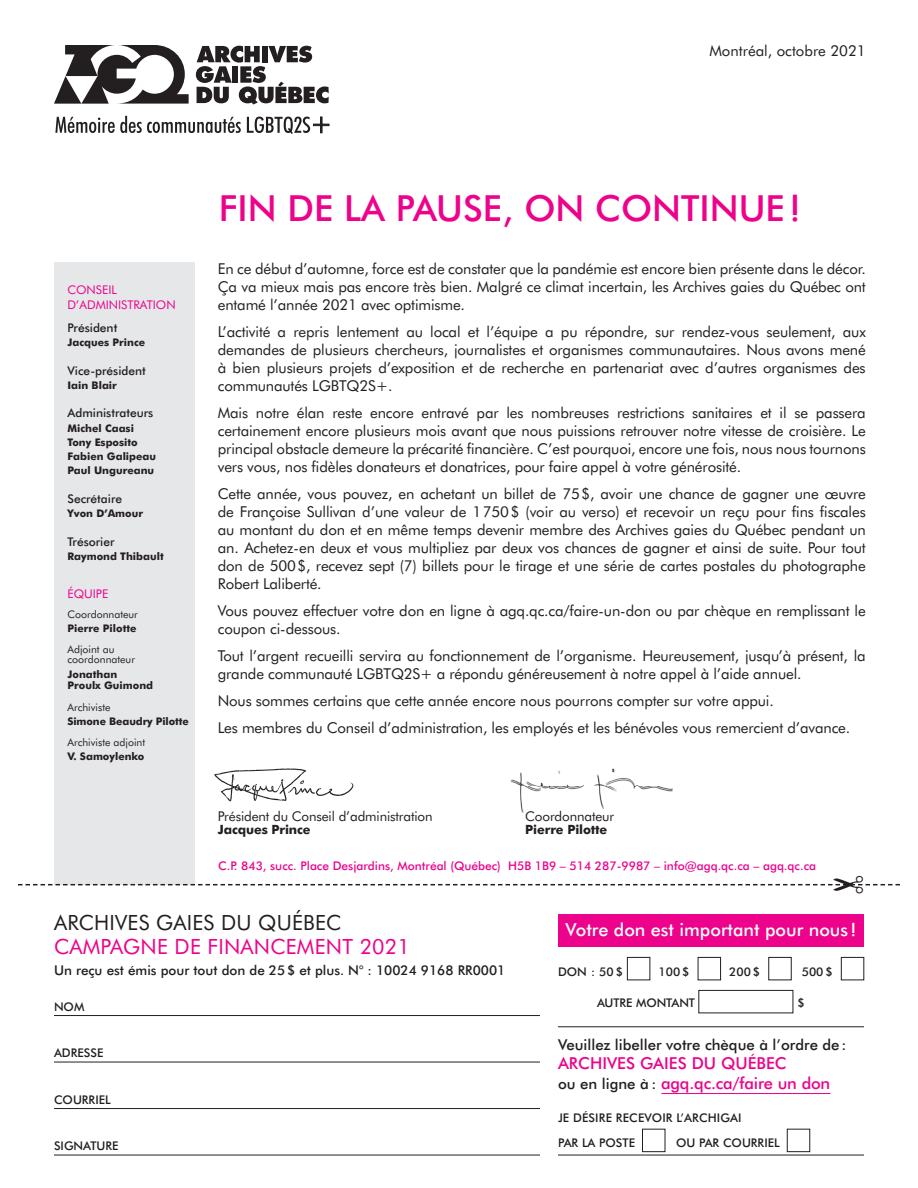
<style>
.page{position:relative;width:918px;height:1188px;background:#fff}
.page>*{position:absolute;margin:0;border:0;box-sizing:border-box;transform-origin:0 0}
.t1{font:500 36px "Futura BT";color:#ed028c}
.t2{font:21px "Futura BT";letter-spacing:.01em;color:#ed028c}
.t3{font:21px "Futura BT";letter-spacing:.01em;color:#231f20}
.t4{font:500 18px "Futura BT";color:#fff}
.t5{font:500 16.5px/19.5px "Futura BT";color:#ed028c}
.t6{font:15px/18px "Futura BT";letter-spacing:-.01em;color:#231f20;text-align:justify}
.t7{font:500 15px "Futura BT";color:#231f20}
.t8{font:500 13.5px "Futura BT";color:#231f20}
.t9{font:13.5px "Futura BT";letter-spacing:-.01em;color:#231f20}
.t10{font:700 12.75px "Futura BT";letter-spacing:-.01em;color:#231f20}
.t11{font:500 12px/25.5px "Futura BT";color:#231f20}
.t12{font:500 12px "Futura BT";color:#ed028c}
.t13{font:12px/14.2px "Futura BT";color:#ed028c}
.t14{font:700 10.5px/14.2px "Futura BT";color:#231f20}
.t15{font:10.5px/10.5px "Futura BT";color:#231f20}
.s1{font-size:15px;color:#231f20}
</style>
<div class="page">
<img style="left:510px;top:768px;width:163px;height:45px">
<svg style="left:54px;top:45px;width:135px;height:59px"></svg>
<svg style="left:196px;top:46px;width:133px;height:59px"></svg>
<svg style="left:55px;top:116px;width:186px;height:17px"></svg>
<svg style="left:247px;top:116px;width:82px;height:18px"></svg>
<hr style="left:54px;top:1015px;width:486px;height:1px;background:#231f20">
<hr style="left:54px;top:1062px;width:486px;height:1px;background:#231f20">
<hr style="left:54px;top:1108px;width:486px;height:1px;background:#231f20">
<hr style="left:54px;top:1155px;width:486px;height:1px;background:#231f20">
<div style="left:558px;top:914px;width:306px;height:33px;background:#ed028c"></div>
<hr style="left:558px;top:1027px;width:306px;height:1px;background:#231f20">
<hr style="left:662px;top:1093px;width:169px;height:1px;background:#ed028c">
<hr style="left:558px;top:1155px;width:306px;height:1px;background:#231f20">
<div style="left:627px;top:957px;width:23px;height:23px;border:1px solid #231f20"></div>
<div style="left:698px;top:957px;width:23px;height:23px;border:1px solid #231f20"></div>
<div style="left:841px;top:957px;width:23px;height:23px;border:1px solid #231f20"></div>
<div style="left:699px;top:990px;width:94px;height:23px;border:1px solid #231f20"></div>
<div style="left:642px;top:1129px;width:23px;height:23px;border:1px solid #231f20"></div>
<div style="left:787px;top:1129px;width:23px;height:23px;border:1px solid #231f20"></div>
<div style="left:54px;top:262px;width:141px;height:623px;background:#e6e7e9"></div>
<img style="left:214px;top:768px;width:140px;height:34px">
<svg style="left:18px;top:883px;width:882px;height:3px"></svg>
<p class="t6" style="left:709px;top:42px;width:158px">Montréal, octobre 2021</p>
<p class="t13" style="left:68px;top:283px;width:110px">CONSEIL<br>D’ADMINISTRATION</p>
<p class="t11" style="left:68px;top:315px;width:51px">Président</p>
<p class="t14" style="left:68px;top:335px;width:79px">Jacques Prince</p>
<p class="t11" style="left:68px;top:357px;width:80px">Vice-président</p>
<p class="t14" style="left:68px;top:378px;width:51px">Iain Blair</p>
<p class="t11" style="left:68px;top:400px;width:87px">Administrateurs</p>
<p class="t14" style="left:68px;top:421px;width:90px">Michel Caasi<br>Tony Esposito<br>Fabien Galipeau<br>Paul Ungureanu</p>
<p class="t11" style="left:68px;top:486px;width:56px">Secrétaire</p>
<p class="t14" style="left:68px;top:506px;width:77px">Yvon D’Amour</p>
<p class="t11" style="left:68px;top:528px;width:49px">Trésorier</p>
<p class="t14" style="left:68px;top:549px;width:98px">Raymond Thibault</p>
<p class="t13" style="left:68px;top:587px;width:42px">ÉQUIPE</p>
<p class="t15" style="left:68px;top:609px;width:72px">Coordonnateur</p>
<p class="t14" style="left:68px;top:621px;width:71px">Pierre Pilotte</p>
<p class="t15" style="left:68px;top:644px;width:69px">Adjoint au coordonnateur</p>
<p class="t14" style="left:68px;top:668px;width:87px;line-height:11.2px">Jonathan<br>Proulx Guimond</p>
<p class="t15" style="left:68px;top:701px;width:44px">Archiviste</p>
<p class="t14" style="left:68px;top:714px;width:123px">Simone Beaudry Pilotte</p>
<p class="t15" style="left:68px;top:737px;width:79px">Archiviste adjoint</p>
<p class="t14" style="left:68px;top:749px;width:79px">V. Samoylenko</p>
<h1 class="t1" style="left:219px;top:186px;width:584px">FIN DE LA PAUSE, ON CONTINUE !</h1>
<p class="t6" style="left:218px;top:260px;width:650px">En ce début d’automne, force est de constater que la pandémie est encore bien présente dans le décor.<br>Ça va mieux mais pas encore très bien. Malgré ce climat incertain, les Archives gaies du Québec ont entamé l’année 2021 avec optimisme.</p>
<p class="t6" style="left:218px;top:323px;width:650px">L’activité a repris lentement au local et l’équipe a pu répondre, sur rendez-vous seulement, aux demandes de plusieurs chercheurs, journalistes et organismes communautaires. Nous avons mené à bien plusieurs projets d’exposition et de recherche en partenariat avec d’autres organismes des communautés LGBTQ2S+.</p>
<p class="t6" style="left:218px;top:404px;width:650px">Mais notre élan reste encore entravé par les nombreuses restrictions sanitaires et il se passera certainement encore plusieurs mois avant que nous puissions retrouver notre vitesse de croisière. Le principal obstacle demeure la précarité financière. C’est pourquoi, encore une fois, nous nous tournons vers vous, nos fidèles donateurs et donatrices, pour faire appel à votre générosité.</p>
<p class="t6" style="left:218px;top:485px;width:650px">Cette année, vous pouvez, en achetant un billet de 75 $, avoir une chance de gagner une œuvre de Françoise Sullivan d’une valeur de 1 750 $ (voir au verso) et recevoir un reçu pour fins fiscales au montant du don et en même temps devenir membre des Archives gaies du Québec pendant un an. Achetez-en deux et vous multipliez par deux vos chances de gagner et ainsi de suite. Pour tout don de 500 $, recevez sept (7) billets pour le tirage et une série de cartes postales du photographe Robert Laliberté.</p>
<p class="t6" style="left:218px;top:602px;width:649px">Vous pouvez effectuer votre don en ligne à agq.qc.ca/faire-un-don ou par chèque en remplissant le coupon ci-dessous.</p>
<p class="t6" style="left:218px;top:647px;width:650px">Tout l’argent recueilli servira au fonctionnement de l’organisme. Heureusement, jusqu’à présent, la grande communauté LGBTQ2S+ a répondu généreusement à notre appel à l’aide annuel.</p>
<p class="t6" style="left:218px;top:687px;width:634px;line-height:27px">Nous sommes certains que cette année encore nous pourrons compter sur votre appui.<br>Les membres du Conseil d’administration, les employés et les bénévoles vous remercient d’avance.</p>
<p class="t9" style="left:218px;top:808px;width:216px">Président du Conseil d’administration</p>
<p class="t9" style="left:525px;top:808px;width:90px">Coordonnateur</p>
<p class="t10" style="left:218px;top:822px;width:94px">Jacques Prince</p>
<p class="t10" style="left:525px;top:822px;width:84px">Pierre Pilotte</p>
<p class="t12" style="left:218px;top:858px;width:599px">C.P. 843, succ. Place Desjardins, Montréal (Québec) H5B 1B9 – 514 287-9987 – info@agq.qc.ca – agq.qc.ca</p>
<h2 class="t3" style="left:54px;top:910px;width:289px">ARCHIVES GAIES DU QUÉBEC</h2>
<h2 class="t2" style="left:54px;top:934px;width:357px">CAMPAGNE DE FINANCEMENT 2021</h2>
<p class="t8" style="left:54px;top:962px;width:453px">Un reçu est émis pour tout don de 25$ et plus. N° : 10024 9168 RR0001</p>
<p class="t11" style="left:54px;top:994px;width:32px">NOM</p>
<p class="t11" style="left:54px;top:1040px;width:51px">ADRESSE</p>
<p class="t11" style="left:54px;top:1087px;width:58px">COURRIEL</p>
<p class="t11" style="left:54px;top:1133px;width:66px">SIGNATURE</p>
<p class="t4" style="left:566px;top:918px;width:292px">Votre don est important pour nous !</p>
<p class="t11" style="left:558px;top:958px;width:66px">DON : 50 $</p>
<p class="t11" style="left:659px;top:958px;width:32px">100 $</p>
<p class="t11" style="left:729px;top:958px;width:32px">200 $</p>
<p class="t11" style="left:802px;top:958px;width:32px">500 $</p>
<p class="t11" style="left:597px;top:990px;width:100px">AUTRE MONTANT</p>
<p class="t11" style="left:798px;top:990px;width:9px">$</p>
<p class="t7" style="left:558px;top:1035px;width:290px">Veuillez libeller votre chèque à l’ordre de :</p>
<p class="t5" style="left:558px;top:1054px;width:274px">ARCHIVES GAIES DU QUÉBEC<br><span class="s1">ou en ligne à :</span> agq.qc.ca/faire un don</p>
<p class="t11" style="left:558px;top:1105px;width:185px">JE DÉSIRE RECEVOIR L’ARCHIGAI<br>PAR LA POSTE</p>
<p class="t11" style="left:676px;top:1130px;width:105px">OU PAR COURRIEL</p>
</div>
